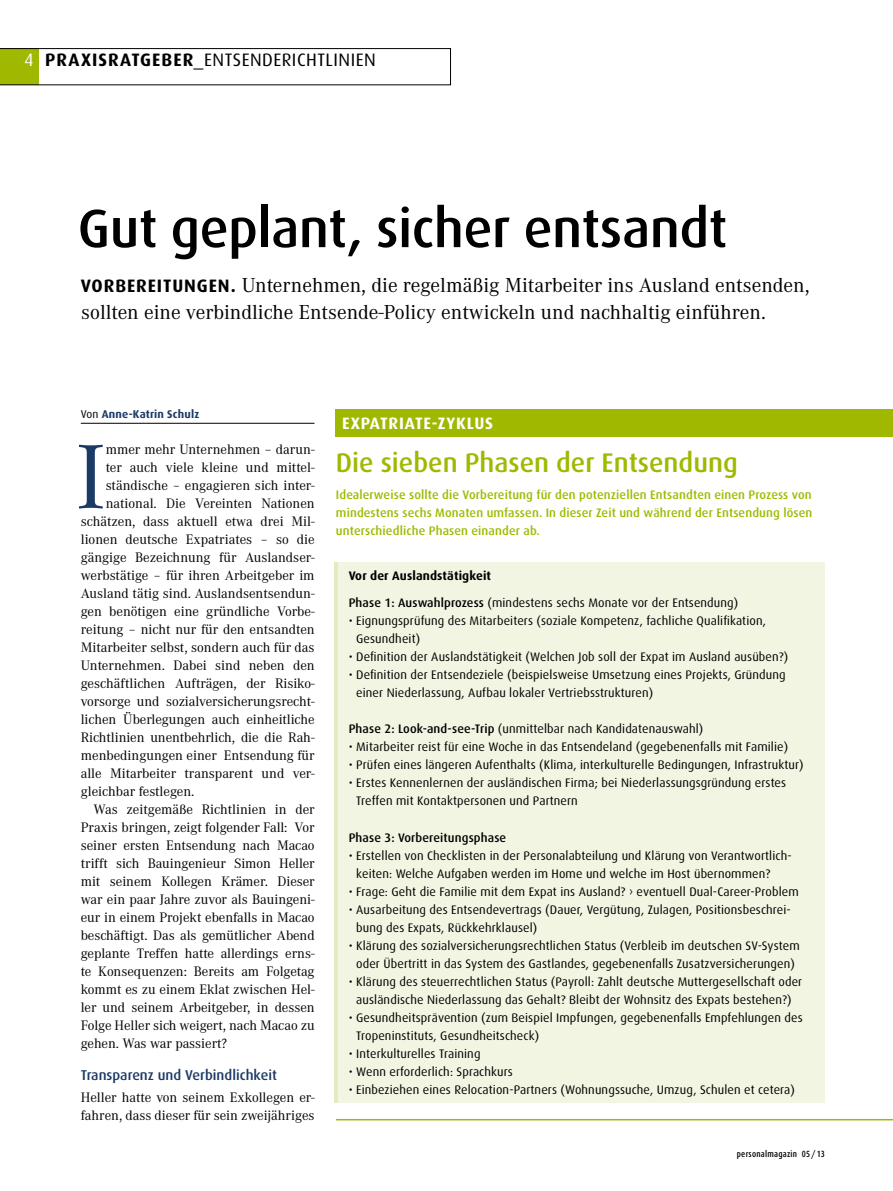
<style>
.page{position:relative;width:893px;height:1191px;background:#fff}
.page>*{position:absolute;margin:0;border:0;box-sizing:border-box;transform-origin:0 0}
.t1{font:94.8px "Corporate A";color:#1c3a66}
.t2{font:500 54px "Dax";letter-spacing:-.005em;color:#000}
.t3{font:500 27px "Dax";color:#a0b900}
.t4{font:21px/27px "Corporate A";color:#000}
.t5{font:18px "Dax";letter-spacing:.03em;color:#000}
.t6{font:16.5px "Dax";letter-spacing:.05em;color:#fff}
.t7{font:700 16.5px "Dax";letter-spacing:.05em;color:#fff}
.t8{font:14.25px/22.5px "Corporate A";color:#000}
.t9{font:12.3px/18px "Dax";letter-spacing:.01em;color:#000}
.t10{font:500 12.3px/18px "Dax";letter-spacing:.01em;color:#a0b900;text-align:justify}
.t11{font:500 12.3px "Dax";letter-spacing:.01em;color:#000}
.t12{font:700 11.25px "Dax";letter-spacing:.01em;color:#1c3a66}
.t13{font:500 9px "Dax Condensed";letter-spacing:.025em;color:#000}
.s1{color:#fff}
.s2{font-weight:700}
.s3{font-family:"Dax";font-weight:700;font-size:18px}
.s4{font-weight:400;color:#000}
.s5{font-family:"Dax";font-weight:500;color:#1c3a66}
.s6{font-weight:400}
.s7{font-weight:500}
</style>
<div class="page">
<svg style="left:0;top:48px;width:451px;height:37px"></svg>
<div style="left:336px;top:562px;width:489px;height:540px;background:#f2f5e2"></div>
<hr style="left:81px;top:423px;width:233px;height:1px;background:#000">
<hr style="left:336px;top:1119px;width:557px;height:1px;background:#a0b900">
<div style="left:336px;top:409px;width:557px;height:27px;background:#a0b900"></div>
<hr style="left:334px;top:562px;width:4px;height:540px;background:#e4ebc1">
<p class="t5" style="left:24px;top:50px;width:353px"><span class="s1">4</span> <span class="s2">PRAXISRATGEBER</span>_Entsenderichtlinien</p>
<p class="t2" style="left:78px;top:197px;width:651px">Gut geplant, sicher entsandt</p>
<p class="t4" style="left:81px;top:272px;width:730px"><span class="s3">VORBEREITUNGEN.</span> Unternehmen, die regelmäßig Mitarbeiter ins Ausland entsenden, sollten eine verbindliche Entsende-Policy entwickeln und nachhaltig einführen.</p>
<p class="t12" style="left:81px;top:408px;width:120px"><span class="s4">Von</span> ANNE-KATRIN SCHULZ</p>
<p class="t1" style="left:76px;top:425px;width:31px">I</p>
<p class="t8" style="left:106px;top:438px;width:210px">mmer mehr Unternehmen – darun-</p>
<p class="t8" style="left:106px;top:456px;width:210px">ter auch viele kleine und mittel-</p>
<p class="t8" style="left:106px;top:474px;width:210px">ständische – engagieren sich inter-</p>
<p class="t8" style="left:106px;top:492px;width:210px">national. Die Vereinten Nationen</p>
<p class="t8" style="left:81px;top:510px;width:235px">schätzen, dass aktuell etwa drei Mil-</p>
<p class="t8" style="left:81px;top:528px;width:235px">lionen deutsche Expatriates – so die</p>
<p class="t8" style="left:81px;top:546px;width:235px">gängige Bezeichnung für Auslandser-</p>
<p class="t8" style="left:81px;top:564px;width:235px">werbstätige – für ihren Arbeitgeber im</p>
<p class="t8" style="left:81px;top:582px;width:235px">Ausland tätig sind. Auslandsentsendun-</p>
<p class="t8" style="left:81px;top:600px;width:235px">gen benötigen eine gründliche Vorbe-</p>
<p class="t8" style="left:81px;top:618px;width:235px">reitung – nicht nur für den entsandten</p>
<p class="t8" style="left:81px;top:636px;width:235px">Mitarbeiter selbst, sondern auch für das</p>
<p class="t8" style="left:81px;top:654px;width:235px">Unternehmen. Dabei sind neben den</p>
<p class="t8" style="left:81px;top:672px;width:235px">geschäftlichen Aufträgen, der Risiko-</p>
<p class="t8" style="left:81px;top:690px;width:235px">vorsorge und sozialversicherungsrecht-</p>
<p class="t8" style="left:81px;top:708px;width:235px">lichen Überlegungen auch einheitliche</p>
<p class="t8" style="left:81px;top:726px;width:235px">Richtlinien unentbehrlich, die die Rah-</p>
<p class="t8" style="left:81px;top:744px;width:235px">menbedingungen einer Entsendung für</p>
<p class="t8" style="left:81px;top:762px;width:235px">alle Mitarbeiter transparent und ver-</p>
<p class="t8" style="left:81px;top:780px;width:115px">gleichbar festlegen.</p>
<p class="t8" style="left:94px;top:798px;width:223px">Was zeitgemäße Richtlinien in der</p>
<p class="t8" style="left:81px;top:816px;width:235px">Praxis bringen, zeigt folgender Fall: Vor</p>
<p class="t8" style="left:81px;top:834px;width:235px">seiner ersten Entsendung nach Macao</p>
<p class="t8" style="left:81px;top:852px;width:235px">trifft sich Bauingenieur Simon Heller</p>
<p class="t8" style="left:81px;top:870px;width:235px">mit seinem Kollegen Krämer. Dieser</p>
<p class="t8" style="left:81px;top:888px;width:235px">war ein paar Jahre zuvor als Bauingeni-</p>
<p class="t8" style="left:81px;top:906px;width:235px">eur in einem Projekt ebenfalls in Macao</p>
<p class="t8" style="left:81px;top:924px;width:235px">beschäftigt. Das als gemütlicher Abend</p>
<p class="t8" style="left:81px;top:942px;width:235px">geplante Treffen hatte allerdings erns-</p>
<p class="t8" style="left:81px;top:960px;width:235px">te Konsequenzen: Bereits am Folgetag</p>
<p class="t8" style="left:81px;top:978px;width:235px">kommt es zu einem Eklat zwischen Hel-</p>
<p class="t8" style="left:81px;top:996px;width:235px">ler und seinem Arbeitgeber, in dessen</p>
<p class="t8" style="left:81px;top:1014px;width:235px">Folge Heller sich weigert, nach Macao zu</p>
<p class="t8" style="left:81px;top:1032px;width:148px">gehen. Was war passiert?</p>
<p class="t8" style="left:81px;top:1064px;width:235px"><span class="s5">Transparenz und Verbindlichkeit<br></span>Heller hatte von seinem Exkollegen er-</p>
<p class="t8" style="left:81px;top:1104px;width:235px">fahren, dass dieser für sein zweijähriges</p>
<p class="t6" style="left:342px;top:414px;width:133px"><span class="s2">EXPATRI</span>Praxisbeis</p>
<p class="t7" style="left:405px;top:414px;width:101px">ATE-ZYKLU<span class="s6">piel</span></p>
<p class="t7" style="left:485px;top:414px;width:8px">S</p>
<p class="t3" style="left:336px;top:447px;width:403px">Die sieben Phasen der Entsendung</p>
<p class="t10" style="left:336px;top:486px;width:478px">Idealerweise sollte die Vorbereitung für den potenziellen Entsandten einen Prozess von mindestens sechs Monaten umfassen. In dieser Zeit und während der Entsendung lösen unterschiedliche Phasen einander ab.</p>
<p class="t9" style="left:349px;top:562px;width:391px;line-height:27px"><span class="s2">VOR DER AUSLANDSTÄTIGKEIT<br></span><span class="s7">Phase 1: Auswahlprozess</span> (mindestens sechs Monate vor der Entsendung)</p>
<p class="t9" style="left:356px;top:612px;width:411px;text-indent:-7px">• Eignungsprüfung des Mitarbeiters (soziale Kompetenz, fachliche Qualifikation,<br>Gesundheit)</p>
<p class="t9" style="left:349px;top:648px;width:441px">• Definition der Auslandstätigkeit (Welchen Job soll der Expat im Ausland ausüben?)</p>
<p class="t9" style="left:356px;top:666px;width:431px;text-indent:-7px">• Definition der Entsendeziele (beispielsweise Umsetzung eines Projekts, Gründung einer Niederlassung, Aufbau lokaler Vertriebsstrukturen)</p>
<p class="t9" style="left:349px;top:720px;width:356px"><span class="s7">Phase 2: Look-and-see-Trip</span> (unmittelbar nach Kandidatenauswahl)</p>
<p class="t9" style="left:349px;top:738px;width:441px">• Mitarbeiter reist für eine Woche in das Entsendeland (gegebenenfalls mit Familie)</p>
<p class="t9" style="left:349px;top:756px;width:456px">• Prüfen eines längeren Aufenthalts (Klima, interkulturelle Bedingungen, Infrastruktur)</p>
<p class="t9" style="left:356px;top:774px;width:431px;text-indent:-7px">• Erstes Kennenlernen der ausländischen Firma; bei Niederlassungsgründung erstes<br>Treffen mit Kontaktpersonen und Partnern</p>
<p class="t11" style="left:349px;top:830px;width:159px">Phase 3: Vorbereitungsphase</p>
<p class="t9" style="left:356px;top:846px;width:437px;text-indent:-7px">• Erstellen von Checklisten in der Personalabteilung und Klärung von Verantwortlich&shy;keiten: Welche Aufgaben werden im Home und welche im Host übernommen?</p>
<p class="t9" style="left:349px;top:882px;width:452px">• Frage: Geht die Familie mit dem Expat ins Ausland? › eventuell Dual-Career-Problem</p>
<p class="t9" style="left:356px;top:900px;width:436px;text-indent:-7px">• Ausarbeitung des Entsendevertrags (Dauer, Vergütung, Zulagen, Positionsbeschrei&shy;bung des Expats, Rückkehrklausel)</p>
<p class="t9" style="left:349px;top:936px;width:452px;text-align:center">• Klärung des sozialversicherungsrechtlichen Status (Verbleib im deutschen SV-System oder Übertritt in das System des Gastlandes, gegebenenfalls Zusatzversicherungen)</p>
<p class="t9" style="left:349px;top:972px;width:455px;text-align:center">• Klärung des steuerrechtlichen Status (Payroll: Zahlt deutsche Muttergesellschaft oder ausländische Niederlassung das Gehalt? Bleibt der Wohnsitz des Expats bestehen?)</p>
<p class="t9" style="left:356px;top:1008px;width:448px;text-indent:-7px">• Gesundheitsprävention (zum Beispiel Impfungen, gegebenenfalls Empfehlungen des<br>Tropeninstituts, Gesundheitscheck)</p>
<p class="t9" style="left:349px;top:1044px;width:133px">• Interkulturelles Training</p>
<p class="t9" style="left:349px;top:1062px;width:166px">• Wenn erforderlich: Sprachkurs</p>
<p class="t9" style="left:349px;top:1080px;width:448px">• Einbeziehen eines Relocation-Partners (Wohnungssuche, Umzug, Schulen et cetera)</p>
<p class="t13" style="left:737px;top:1148px;width:90px">personalmagazin 05/13</p>
</div>
